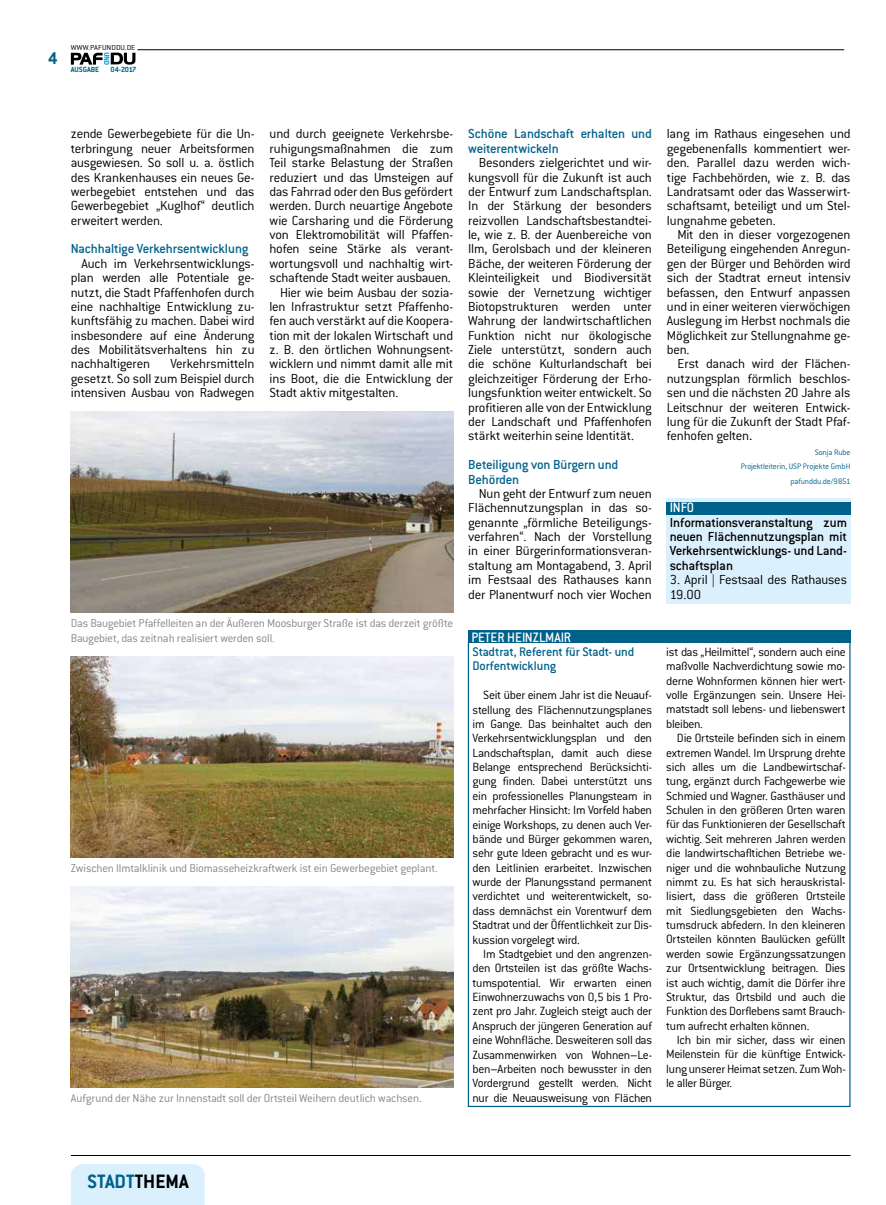
<style>
.page{position:relative;width:886px;height:1205px;background:#fff}
.page>*{position:absolute;margin:0;border:0;box-sizing:border-box;transform-origin:0 0}
.t1{font:700 21.25px "Conduit ITC Std";color:#00628b}
.t2{font:700 18.75px "Conduit ITC Std";color:#00628b}
.t3{font:500 15px "Conduit ITC Std";color:#fff;scale:.95 1}
.t4{font:300 14.38px/14.4px "Conduit ITC Std";letter-spacing:-.015em;color:#000;text-align:justify}
.t5{font:500 14.38px/14.4px "Conduit ITC Std";letter-spacing:-.015em;color:#00628b}
.t6{font:500 14.38px/14.4px "Conduit ITC Std";letter-spacing:-.015em;color:#000;text-align:justify}
.t7{font:500 13.75px/14.4px "Conduit ITC Std";letter-spacing:-.015em;color:#00628b}
.t8{font:300 13.12px/14.4px "Conduit ITC Std";letter-spacing:-.025em;color:#000;text-align:justify}
.t9{font:300 12.5px/14.4px "Conduit ITC Std";letter-spacing:-.015em;color:#878787}
.t10{font:300 8.75px/14.4px "Conduit ITC Std";letter-spacing:-.015em;color:#00628b;text-align:right}
.t11{font:700 8.25px "Conduit ITC Std";letter-spacing:-.01em;color:#00628b}
.t12{font:300 7.88px "Conduit ITC Std";letter-spacing:.01em;color:#000;scale:1.1 1}
.s1{font-weight:500}
.s2{font-size:13.12px}
.s3{color:#000}
</style>
<div class="page">
<div style="left:71px;top:1164px;width:134px;height:41px;background:#dbf0fd"></div>
<hr style="left:137px;top:50px;width:707px;height:1px;background:#000">
<hr style="left:71px;top:1155px;width:779px;height:1px;background:#000">
<svg style="left:71px;top:53px;width:64px;height:12px"></svg>
<div style="left:468px;top:630px;width:382px;height:13px;background:#00628b"></div>
<div style="left:666px;top:498px;width:184px;height:106px;background:#dbf0fd"></div>
<div style="left:666px;top:502px;width:184px;height:12px;background:#00628b"></div>
<img style="left:71px;top:412px;width:383px;height:201px">
<img style="left:71px;top:886px;width:383px;height:201px">
<img style="left:71px;top:656px;width:383px;height:201px">
<h2 class="t2" style="left:48px;top:47px;width:11px">4</h2>
<p class="t12" style="left:71px;top:42px;width:60px">WWW.PAFUNDDU.DE</p>
<p class="t11" style="left:71px;top:65px;width:30px">AUSGABE</p>
<p class="t11" style="left:111px;top:65px;width:27px">04-2017</p>
<p class="t4" style="left:71px;top:126px;width:185px">zende Gewerbegebiete für die Un&shy;terbringung neuer Arbeitsformen ausgewiesen. So soll u. a. östlich des Krankenhauses ein neues Ge&shy;werbegebiet entstehen und das Gewerbegebiet „Kuglhof“ deutlich erweitert werden.</p>
<p class="t5" style="left:71px;top:241px;width:179px">Nachhaltige Verkehrsentwicklung</p>
<p class="t4" style="left:71px;top:256px;width:185px;text-indent:11px">Auch im Verkehrsentwicklungs&shy;plan werden alle Potentiale ge&shy;nutzt, die Stadt Pfaffenhofen durch eine nachhaltige Entwicklung zu&shy;kunftsfähig zu machen. Dabei wird insbesondere auf eine Änderung des Mobilitätsverhaltens hin zu nachhaltigeren</p>
<p class="t4" style="left:71px;top:356px;width:185px;text-indent:100px">Verkehrsmitteln gesetzt. So soll zum Beispiel durch intensiven Ausbau von Radwegen</p>
<p class="t4" style="left:269px;top:126px;width:185px">und durch geeignete Verkehrsbe-</p>
<p class="t4" style="left:269px;top:141px;width:185px">ruhigungsmaßnahmen die zum</p>
<p class="t4" style="left:269px;top:155px;width:185px">Teil starke Belastung der Straßen</p>
<p class="t4" style="left:269px;top:169px;width:185px">reduziert und das Umsteigen auf</p>
<p class="t4" style="left:269px;top:184px;width:185px">das Fahrrad oder den Bus gefördert</p>
<p class="t4" style="left:269px;top:198px;width:185px">werden. Durch neuartige Angebote</p>
<p class="t4" style="left:269px;top:213px;width:185px">wie Carsharing und die Förderung</p>
<p class="t4" style="left:269px;top:227px;width:185px">von Elektromobilität will Pfaffen-</p>
<p class="t4" style="left:269px;top:241px;width:185px">hofen seine Stärke als verant-</p>
<p class="t4" style="left:269px;top:256px;width:185px">wortungsvoll und nachhaltig wirt-</p>
<p class="t4" style="left:269px;top:270px;width:183px">schaftende Stadt weiter ausbauen.</p>
<p class="t4" style="left:280px;top:284px;width:175px">Hier wie beim Ausbau der sozia-</p>
<p class="t4" style="left:269px;top:299px;width:185px">len Infrastruktur setzt Pfaffenho-</p>
<p class="t4" style="left:269px;top:313px;width:185px">fen auch verstärkt auf die Koopera-</p>
<p class="t4" style="left:269px;top:328px;width:185px">tion mit der lokalen Wirtschaft und</p>
<p class="t4" style="left:269px;top:342px;width:185px">z. B. den örtlichen Wohnungsent-</p>
<p class="t4" style="left:269px;top:356px;width:185px">wicklern und nimmt damit alle mit</p>
<p class="t4" style="left:269px;top:371px;width:185px">ins Boot, die die Entwicklung der</p>
<p class="t4" style="left:269px;top:385px;width:130px">Stadt aktiv mitgestalten.</p>
<p class="t9" style="left:71px;top:616px;width:384px">Das Baugebiet Pfaffelleiten an der Äußeren Moosburger Straße ist das derzeit größte<br>Baugebiet, das zeitnah realisiert werden soll.</p>
<p class="t9" style="left:71px;top:860px;width:368px">Zwischen Ilmtalklinik und Biomasseheizkraftwerk ist ein Gewerbegebiet geplant.</p>
<p class="t9" style="left:71px;top:1090px;width:352px">Aufgrund der Nähe zur Innenstadt soll der Ortsteil Weihern deutlich wachsen.</p>
<p class="t5" style="left:468px;top:126px;width:185px">Schöne Landschaft erhalten und weiterentwickeln</p>
<p class="t4" style="left:468px;top:155px;width:185px;text-indent:11px">Besonders zielgerichtet und wir&shy;kungsvoll für die Zukunft ist auch der Entwurf zum Landschaftsplan.<br>In der Stärkung der besonders reizvollen Landschaftsbestandtei&shy;le, wie z. B. der Auenbereiche von Ilm, Gerolsbach und der kleineren Bäche, der weiteren Förderung der Kleinteiligkeit und Biodiversität sowie der Vernetzung wichtiger Biotopstrukturen werden unter Wahrung der landwirtschaftlichen Funktion nicht nur ökologische Ziele unterstützt, sondern auch die schöne Kulturlandschaft bei gleichzeitiger Förderung der Erho&shy;lungsfunktion weiter entwickelt. So profitieren alle von der Entwicklung der Landschaft und Pfaffenhofen stärkt weiterhin seine Identität.</p>
<p class="t5" style="left:468px;top:457px;width:152px">Beteiligung von Bürgern und<br>Behörden</p>
<p class="t4" style="left:468px;top:486px;width:185px;text-indent:11px">Nun geht der Entwurf zum neuen Flächennutzungsplan in das so&shy;genannte „förmliche Beteiligungs&shy;verfahren“. Nach der Vorstellung in einer Bürgerinformationsveran&shy;staltung am Montagabend, 3. April im Festsaal des Rathauses kann der Planentwurf noch vier Wochen</p>
<p class="t3" style="left:471px;top:628px;width:107px">PETER HEINZLMAIR</p>
<p class="t7" style="left:473px;top:644px;width:163px">Stadtrat, Referent für Stadt- und<br>Dorfentwicklung</p>
<p class="t8" style="left:473px;top:687px;width:181px;text-indent:11px">Seit über einem Jahr ist die Neuauf&shy;stellung des Flächennutzungsplanes im Gange. Das beinhaltet auch den Verkehrsentwicklungsplan und den Landschaftsplan, damit auch diese Belange entsprechend Berücksichti&shy;gung finden. Dabei unterstützt uns ein professionelles Planungsteam in mehrfacher Hinsicht: Im Vorfeld haben einige Workshops, zu denen auch Ver&shy;bände und Bürger gekommen waren, sehr gute Ideen gebracht und es wur&shy;den Leitlinien erarbeitet. Inzwischen wurde der Planungsstand permanent verdichtet und weiterentwickelt, so&shy;dass demnächst ein Vorentwurf dem Stadtrat und der Öffentlichkeit zur Dis&shy;kussion vorgelegt wird.</p>
<p class="t8" style="left:473px;top:946px;width:181px;text-indent:11px">Im Stadtgebiet und den angrenzen&shy;den Ortsteilen ist das größte Wachs&shy;tumspotential. Wir erwarten einen Einwohnerzuwachs von 0,5 bis 1 Pro&shy;zent pro Jahr. Zugleich steigt auch der Anspruch der jüngeren Generation auf eine Wohnfläche. Desweiteren soll das Zusammenwirken von Wohnen<span class="s1">–</span>Le&shy;ben<span class="s1">–</span>Arbeiten noch bewusster in den Vordergrund gestellt werden. Nicht nur die Neuausweisung von Flächen</p>
<p class="t4" style="left:667px;top:126px;width:185px">lang im Rathaus eingesehen und gegebenenfalls kommentiert wer&shy;den. Parallel dazu werden wich&shy;tige Fachbehörden, wie z. B. das Landratsamt oder das Wasserwirt&shy;schaftsamt, beteiligt und um Stel&shy;lungnahme gebeten.</p>
<p class="t4" style="left:667px;top:227px;width:185px;text-indent:11px">Mit den in dieser vorgezogenen Beteiligung eingehenden Anregun&shy;gen der Bürger und Behörden wird sich der Stadtrat erneut intensiv befassen, den Entwurf anpassen und in einer weiteren vierwöchigen Auslegung im Herbst nochmals die Möglichkeit zur Stellungnahme ge&shy;ben.</p>
<p class="t4" style="left:667px;top:356px;width:185px;text-indent:11px">Erst danach wird der Flächen&shy;nutzungsplan förmlich beschlos&shy;sen und die nächsten 20 Jahre als Leitschnur der weiteren Entwick&shy;lung für die Zukunft der Stadt Pfaf&shy;fenhofen gelten<span class="s1">.</span></p>
<p class="t10" style="left:741px;top:444px;width:111px">Sonja Rube<br>Projektleiterin, USP Projekte GmbH pafunddu.de/9851</p>
<p class="t3" style="left:670px;top:498px;width:27px">INFO</p>
<p class="t6" style="left:670px;top:514px;width:179px">Informationsveranstaltung zum neuen Flächennutzungsplan mit Verkehrsentwicklungs- und Land&shy;schaftsplan</p>
<p class="t4" style="left:670px;top:572px;width:179px">3. April <span class="s2">|</span> Festsaal des Rathauses<br>19.00</p>
<p class="t8" style="left:666px;top:644px;width:181px">ist das „Heilmittel“, sondern auch eine maßvolle Nachverdichtung sowie mo&shy;derne Wohnformen können hier wert&shy;volle Ergänzungen sein. Unsere Hei&shy;matstadt soll lebens- und liebenswert bleiben.</p>
<p class="t8" style="left:666px;top:730px;width:181px;text-indent:11px">Die Ortsteile befinden sich in einem extremen Wandel. Im Ursprung drehte sich alles um die Landbewirtschaf&shy;tung, ergänzt durch Fachgewerbe wie Schmied und Wagner. Gasthäuser und Schulen in den größeren Orten waren für das Funktionieren der Gesellschaft wichtig. Seit mehreren Jahren werden die landwirtschafltichen Betriebe we&shy;niger und die wohnbauliche Nutzung nimmt zu. Es hat sich herauskristal&shy;lisiert, dass die größeren Ortsteile mit Siedlungsgebieten den Wachs&shy;tumsdruck abfedern. In den kleineren Ortsteilen könnten Baulücken gefüllt werden sowie Ergänzungssatzungen zur Ortsentwicklung beitragen. Dies ist auch wichtig, damit die Dörfer ihre Struktur, das Ortsbild und auch die Funktion des Dorflebens samt Brauch&shy;tum aufrecht erhalten können.</p>
<p class="t8" style="left:666px;top:1032px;width:181px;text-indent:11px">Ich bin mir sicher, dass wir einen Meilenstein für die künftige Entwick&shy;lung unserer Heimat setzen. Zum Woh&shy;le aller Bürger.</p>
<h1 class="t1" style="left:87px;top:1169px;width:103px">STADT<span class="s3">THEMA</span></h1>
</div>
